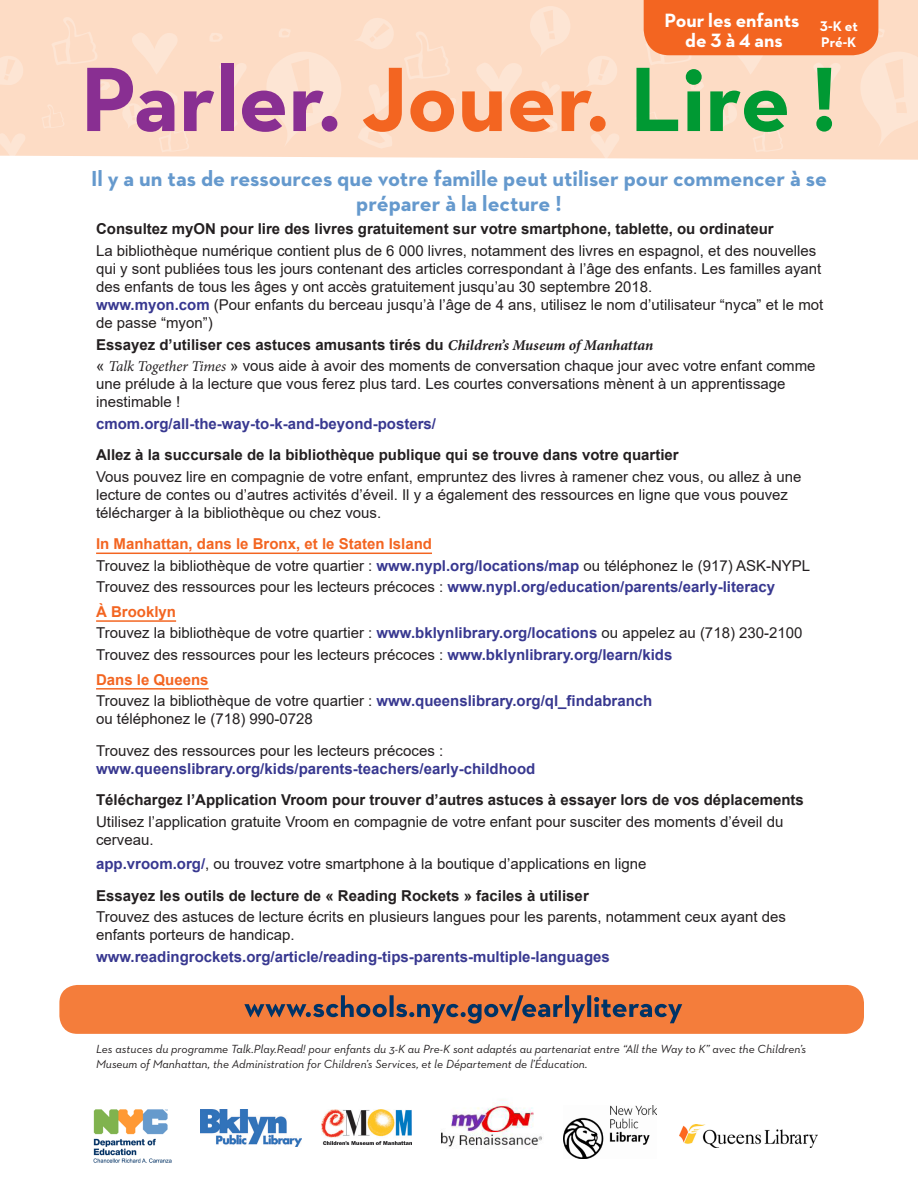
<style>
.page{position:relative;width:918px;height:1188px;background:#fff}
.page>*{position:absolute;margin:0;border:0;box-sizing:border-box;transform-origin:0 0}
.t1{font:700 93px "Neutraface 2 Text";color:#892f92}
.t2{font:700 22.2px/25.5px "Neutraface 2 Text";color:#6599cd;text-align:center}
.t3{font:700 19.65px/19.5px "Neutraface 2 Text";color:#fff;text-align:center}
.t4{font:15px/18px "Arial";color:#231f20}
.t5{font:700 15px "Arial";color:#231f20}
.t6{font:700 15px/18px "Arial";color:#383890}
.t7{font:700 15px "Arial";color:#f36521}
.t8{font:700 14.25px/16.5px "Neutraface 2 Text";color:#fff}
.t9{font:italic 12px/15px "Neutraface 2 Text";color:#231f20}
.s1{color:#f36521}
.s2{color:#093}
.s3{font-weight:700;color:#383890}
.s4{font-family:"Minion Pro";font-style:italic}
.s5{font-weight:400;color:#231f20}
</style>
<div class="page">
<hr style="left:96px;top:553px;width:336px;height:1px;background:#f36521">
<hr style="left:96px;top:620px;width:80px;height:2px;background:#f36521">
<hr style="left:96px;top:688px;width:113px;height:2px;background:#f36521">
<div style="left:59px;top:985px;width:805px;height:49px;background:#f47d3b;border-radius:18px"></div>
<svg style="left:244px;top:995px;width:438px;height:29px"></svg>
<div style="left:0;top:0;width:918px;height:160px;background:#fddcc5"></div>
<svg style="left:128px;top:33px;width:52px;height:41px;background:#fde0cb"></svg>
<svg style="left:217px;top:63px;width:31px;height:25px"></svg>
<svg style="left:51px;top:17px;width:48px;height:48px;background:#fdddc7"></svg>
<svg style="left:159px;top:120px;width:31px;height:32px"></svg>
<svg style="left:257px;top:52px;width:84px;height:95px;background:#fde0cc"></svg>
<svg style="left:96px;top:81px;width:15px;height:9px"></svg>
<svg style="left:209px;top:33px;width:14px;height:9px"></svg>
<svg style="left:278px;top:29px;width:13px;height:9px"></svg>
<svg style="left:158px;top:90px;width:20px;height:16px"></svg>
<svg style="left:224px;top:119px;width:14px;height:9px"></svg>
<svg style="left:0;top:54px;width:25px;height:34px"></svg>
<svg style="left:357px;top:125px;width:36px;height:24px"></svg>
<svg style="left:41px;top:104px;width:24px;height:25px"></svg>
<svg style="left:353px;top:13px;width:104px;height:102px;background:#fdddc7"></svg>
<svg style="left:120px;top:103px;width:23px;height:27px"></svg>
<svg style="left:0;top:133px;width:27px;height:27px"></svg>
<svg style="left:585px;top:54px;width:34px;height:34px"></svg>
<svg style="left:475px;top:6px;width:95px;height:99px;background:#fddec8"></svg>
<svg style="left:538px;top:118px;width:20px;height:15px"></svg>
<svg style="left:588px;top:133px;width:33px;height:27px"></svg>
<img style="left:200px;top:1109px;width:101px;height:37px">
<img style="left:321px;top:1109px;width:90px;height:36px">
<img style="left:441px;top:1101px;width:101px;height:46px">
<img style="left:563px;top:1106px;width:94px;height:52px">
<img style="left:679px;top:1125px;width:138px;height:22px">
<svg style="left:635px;top:0;width:283px;height:152px;background:#fab996"></svg>
<img style="left:93px;top:1109px;width:79px;height:54px">
<p class="t3" style="left:665px;top:11px;width:136px">Pour les enfants de 3 à 4 ans</p>
<p class="t8" style="left:820px;top:17px;width:39px">3-K et<br>Pré-K</p>
<p class="t1" style="left:81px;top:40px;width:758px">Parler. <span class="s1">Jouer.</span> <span class="s2">Lire !</span></p>
<p class="t2" style="left:91px;top:165px;width:737px">Il y a un tas de ressources que votre famille peut utiliser pour commencer à se préparer à la lecture !</p>
<p class="t5" style="left:96px;top:219px;width:679px">Consultez myON pour lire des livres gratuitement sur votre smartphone, tablette, ou ordinateur</p>
<p class="t4" style="left:96px;top:242px;width:727px">La bibliothèque numérique contient plus de 6 000 livres, notamment des livres en espagnol, et des nouvelles qui y sont publiées tous les jours contenant des articles correspondant à l’âge des enfants. Les familles ayant des enfants de tous les âges y ont accès gratuitement jusqu’au 30 septembre 2018.</p>
<p class="t4" style="left:96px;top:296px;width:729px"><span class="s3">www.myon.com</span> (Pour enfants du berceau jusqu’à l’âge de 4 ans, utilisez le nom d’utilisateur “nyca” et le mot de passe “myon”)</p>
<p class="t5" style="left:96px;top:334px;width:559px">Essayez d’utiliser ces astuces amusants tirés du <span class="s4">Children’s Museum of Manhattan</span></p>
<p class="t4" style="left:96px;top:357px;width:721px">« <span class="s4">Talk Together Times</span> » vous aide à avoir des moments de conversation chaque jour avec votre enfant comme une prélude à la lecture que vous ferez plus tard. Les courtes conversations mènent à un apprentissage inestimable !</p>
<p class="t6" style="left:96px;top:414px;width:342px">cmom.org/all-the-way-to-k-and-beyond-posters/</p>
<p class="t5" style="left:96px;top:444px;width:584px">Allez à la succursale de la bibliothèque publique qui se trouve dans votre quartier</p>
<p class="t4" style="left:96px;top:467px;width:707px">Vous pouvez lire en compagnie de votre enfant, empruntez des livres à ramener chez vous, ou allez à une lecture de contes ou d’autres activités d’éveil. Il y a également des ressources en ligne que vous pouvez télécharger à la bibliothèque ou chez vous.</p>
<p class="t7" style="left:96px;top:533px;width:337px">In Manhattan, dans le Bronx, et le Staten Island</p>
<p class="t4" style="left:96px;top:556px;width:716px">Trouvez la bibliothèque de votre quartier : <span class="s3">www.nypl.org/locations/map</span> ou téléphonez le (917) ASK-NYPL</p>
<p class="t6" style="left:96px;top:578px;width:681px"><span class="s5">Trouvez des ressources pour les lecteurs précoces :</span> www.nypl.org/education/parents/early-literacy</p>
<p class="t7" style="left:96px;top:601px;width:82px">À Brooklyn</p>
<p class="t4" style="left:96px;top:624px;width:708px">Trouvez la bibliothèque de votre quartier : <span class="s3">www.bklynlibrary.org/locations</span> ou appelez au (718) 230-2100</p>
<p class="t4" style="left:96px;top:645px;width:578px">Trouvez des ressources pour les lecteurs précoces : <span class="s3">www.bklynlibrary.org/learn/kids</span></p>
<p class="t7" style="left:96px;top:669px;width:114px">Dans le Queens</p>
<p class="t4" style="left:96px;top:692px;width:558px">Trouvez la bibliothèque de votre quartier : <span class="s3">www.queenslibrary.org/ql_findabranch </span>ou téléphonez le (718) 990-0728</p>
<p class="t6" style="left:96px;top:741px;width:441px"><span class="s5">Trouvez des ressources pour les lecteurs précoces : </span>www.queenslibrary.org/kids/parents-teachers/early-childhood</p>
<p class="t5" style="left:96px;top:789px;width:709px">Téléchargez l’Application Vroom pour trouver d’autres astuces à essayer lors de vos déplacements</p>
<p class="t4" style="left:96px;top:812px;width:689px">Utilisez l’application gratuite Vroom en compagnie de votre enfant pour susciter des moments d’éveil du cerveau.</p>
<p class="t4" style="left:96px;top:855px;width:552px"><span class="s3">app.vroom.org/</span>, ou trouvez votre smartphone à la boutique d’applications en ligne</p>
<p class="t5" style="left:96px;top:885px;width:494px">Essayez les outils de lecture de « Reading Rockets » faciles à utiliser</p>
<p class="t4" style="left:96px;top:908px;width:691px">Trouvez des astuces de lecture écrits en plusieurs langues pour les parents, notamment ceux ayant des enfants porteurs de handicap.</p>
<p class="t6" style="left:96px;top:948px;width:515px">www.readingrockets.org/article/reading-tips-parents-multiple-languages</p>
<p class="t9" style="left:96px;top:1041px;width:712px">Les astuces du programme Talk.Play.Read! pour enfants du 3-K au Pre-K sont adaptés au partenariat entre “All the Way to K” avec the Children’s<br>Museum of Manhattan, the Administration for Children’s Services, et le Département de l’Éducation.</p>
</div>
